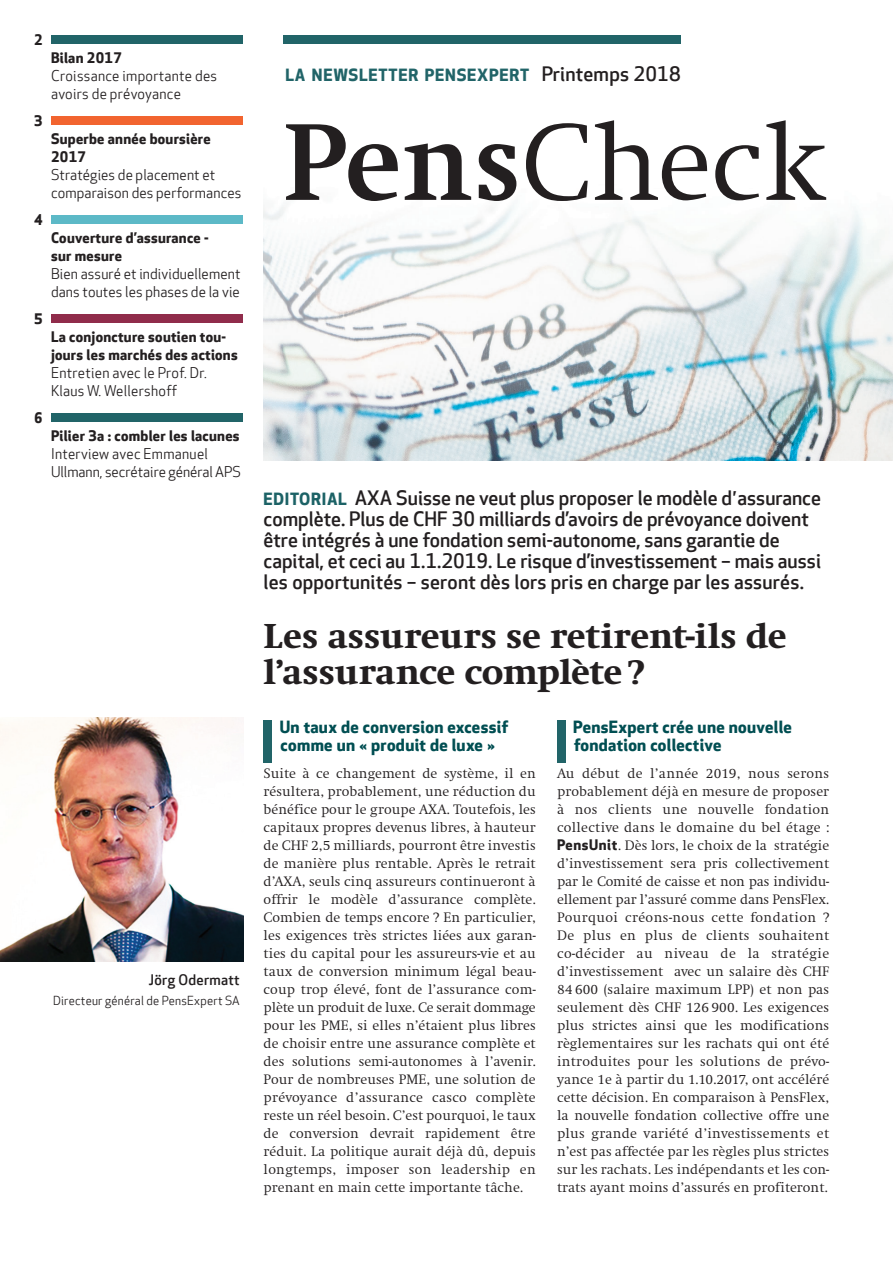
<style>
.page{position:relative;width:893px;height:1263px;background:#fff}
.page>*{position:absolute;margin:0;border:0;box-sizing:border-box;transform-origin:0 0}
.t1{font:300 113.25px "Swift";color:#231f20}
.t2{font:800 36px/36px "Swift";letter-spacing:-.005em;color:#231f20}
.t3{font:500 19.5px/21px "Apex New";color:#231f20}
.t4{font:700 16.5px/18px "Apex New";letter-spacing:.02em;color:#004e52}
.t5{font:700 16.5px "Apex New";letter-spacing:.045em;color:#216468}
.t6{font:300 14.25px/18px "Swift";letter-spacing:.005em;color:#231f20;text-align:justify}
.t7{font:14.25px/18px "Apex New";letter-spacing:.01em;color:#231f20}
.t8{font:700 14.25px/18px "Apex New";letter-spacing:.02em;color:#231f20}
.t9{font:500 14.25px "Apex New";letter-spacing:.02em;color:#231f20}
.t10{font:12px "Apex New";letter-spacing:.02em;color:#231f20}
.s1{font-weight:500;font-size:19.5px;color:#231f20}
.s2{font-weight:700}
.s3{font-weight:700;font-size:16.5px;color:#1c6266}
.s4{font-family:"Signa Normal";font-weight:400}
.s5{font-family:"Apex New";font-weight:700}
</style>
<div class="page">
<img style="left:264px;top:205px;width:629px;height:256px">
<hr style="left:0;top:0;width:1px;height:1263px;background:#b56d18">
<div style="left:264px;top:721px;width:8px;height:42px;background:#216468"></div>
<div style="left:557px;top:720px;width:9px;height:43px;background:#216468"></div>
<div style="left:283px;top:35px;width:398px;height:9px;background:#216468"></div>
<img style="left:0;top:718px;width:244px;height:243px">
<div style="left:51px;top:35px;width:191px;height:9px;background:#216468"></div>
<div style="left:51px;top:116px;width:191px;height:9px;background:#f2642f"></div>
<div style="left:51px;top:215px;width:191px;height:9px;background:#5cb9c7"></div>
<div style="left:51px;top:314px;width:191px;height:9px;background:#902c4b"></div>
<div style="left:51px;top:413px;width:191px;height:9px;background:#216468"></div>
<p class="t8" style="left:34px;top:31px;width:10px">2</p>
<p class="t8" style="left:34px;top:112px;width:10px">3</p>
<p class="t8" style="left:34px;top:211px;width:10px">4</p>
<p class="t8" style="left:34px;top:310px;width:10px">5</p>
<p class="t8" style="left:34px;top:409px;width:10px">6</p>
<p class="t8" style="left:51px;top:49px;width:72px">Bilan 2017</p>
<p class="t7" style="left:51px;top:67px;width:168px">Croissance importante des avoirs de prévoyance</p>
<p class="t8" style="left:51px;top:130px;width:161px">Superbe année boursière<br>2017</p>
<p class="t7" style="left:51px;top:166px;width:192px">Stratégies de placement et comparaison des performances</p>
<p class="t8" style="left:51px;top:229px;width:158px">Couverture d’assurance - sur mesure</p>
<p class="t7" style="left:51px;top:265px;width:191px">Bien assuré et individuellement dans toutes les phases de la vie</p>
<p class="t8" style="left:51px;top:328px;width:188px">La conjoncture soutien tou&shy;jours les marchés des actions</p>
<p class="t7" style="left:51px;top:364px;width:157px">Entretien avec le Prof. Dr.<br>Klaus W. Wellershoff</p>
<p class="t8" style="left:51px;top:427px;width:190px">Pilier 3a : combler les lacunes</p>
<p class="t7" style="left:51px;top:445px;width:192px">Interview avec Emmanuel<br>Ullmann, secrétaire général APS</p>
<p class="t9" style="left:149px;top:971px;width:92px">Jörg Odermatt</p>
<p class="t10" style="left:53px;top:993px;width:188px">Directeur général de PensExpert SA</p>
<p class="t5" style="left:285px;top:65px;width:397px">LA NEWSLETTER PENSEXPERT <span class="s1">Printemps 2018</span></p>
<h1 class="t1" style="left:283px;top:102px;width:543px"><span class="s2">Pens</span>Check</h1>
<p class="t3" style="left:264px;top:488px;width:559px"><span class="s3">EDITORIAL</span> AXA Suisse ne veut plus proposer le modèle d<span class="s4">’</span>assurance complète. Plus de CHF 30 milliards d’avoirs de prévoyance doivent être intégrés à une fondation semi-autonome, sans garantie de capital, et ceci au 1.1.2019. Le risque d’investissement – mais aussi les opportunités – seront dès lors pris en charge par les assurés.</p>
<h2 class="t2" style="left:264px;top:618px;width:524px">Les assureurs se retirent-ils de l’assurance complète?</h2>
<p class="t4" style="left:280px;top:718px;width:230px">Un taux de conversion excessif comme un « produit de luxe »</p>
<p class="t6" style="left:264px;top:765px;width:274px">Suite à ce changement de système, il en résultera, probablement, une réduction du bénéfice pour le groupe AXA. Toutefois, les capitaux propres devenus libres, à hauteur de CHF 2,5 milliards, pourront être investis de manière plus rentable. Après le retrait d’AXA, seuls cinq assureurs continueront à offrir le modèle d’assurance complète.<br>Combien de temps encore ? En particulier, les exigences très strictes liées aux garan&shy;ties du capital pour les assureurs-vie et au taux de conversion minimum légal beau&shy;coup trop élevé, font de l’assurance com&shy;plète un produit de luxe. Ce serait dommage pour les PME, si elles n’étaient plus libres de choisir entre une assurance complète et des solutions semi-autonomes à l’avenir.<br>Pour de nombreuses PME, une solution de prévoyance d’assurance casco complète reste un réel besoin. C’est pourquoi, le taux de conversion devrait rapidement être réduit. La politique aurait déjà dû, depuis longtemps, imposer son leadership en prenant en main cette importante tâche.</p>
<p class="t4" style="left:573px;top:718px;width:220px">PensExpert crée une nouvelle fondation collective</p>
<p class="t6" style="left:557px;top:765px;width:274px">Au début de l’année 2019, nous serons probablement déjà en mesure de proposer à nos clients une nouvelle fondation collective dans le domaine du bel étage :<br><span class="s5">PensUnit</span>. Dès lors, le choix de la stratégie d’investissement sera pris collectivement par le Comité de caisse et non pas individu&shy;ellement par l’assuré comme dans PensFlex.<br>Pourquoi créons-nous cette fondation ?<br>De plus en plus de clients souhaitent co-décider au niveau de la stratégie d’investissement avec un salaire dès CHF 84 600 (salaire maximum LPP) et non pas seulement dès CHF 126 900. Les exigences plus strictes ainsi que les modifications règlementaires sur les rachats qui ont été introduites pour les solutions de prévo&shy;yance 1e à partir du 1.10.2017, ont accéléré cette décision. En comparaison à PensFlex, la nouvelle fondation collective offre une plus grande variété d’investissements et n’est pas affectée par les règles plus strictes sur les rachats. Les indépendants et les con&shy;trats ayant moins d’assurés en profiteront.</p>
</div>
